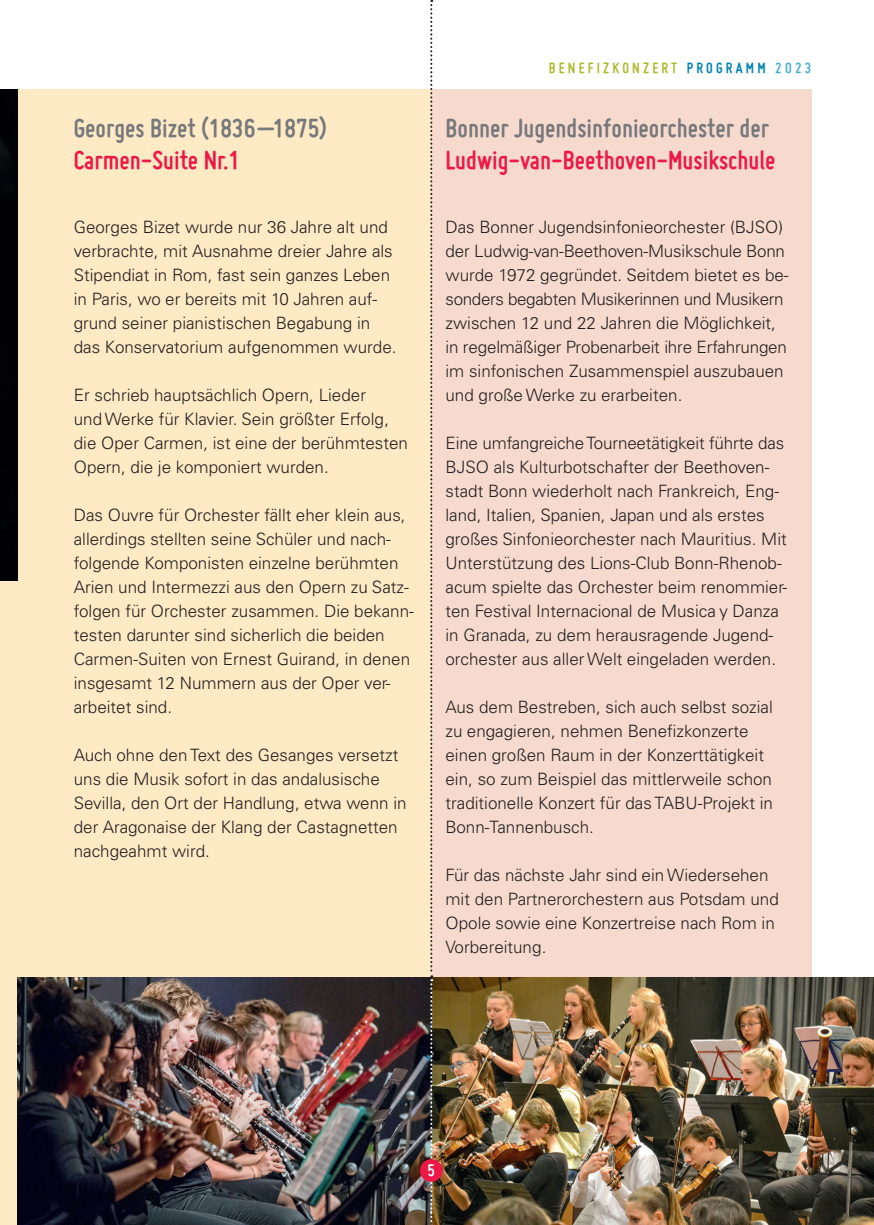
<style>
.page{position:relative;width:874px;height:1225px;background:#fff}
.page>*{position:absolute;margin:0;border:0;box-sizing:border-box;transform-origin:0 0}
.t1{font:700 28px "Miso";color:#76787b}
.t2{font:700 28px "Miso";color:#ed1845}
.t3{font:700 18px "Miso";color:#fff}
.t4{font:300 17px/24px "Univers LTCYR 45";color:#231f20}
.t5{font:700 16px "Miso";letter-spacing:.2em;color:#abbb2c}
.s1{color:#0083b6}
.s2{color:#4bafd3}
</style>
<div class="page">
<div style="left:0;top:89px;width:431px;height:1136px;background:#feeac4"></div>
<div style="left:431px;top:89px;width:380px;height:1136px;background:#f7dace"></div>
<div style="left:0;top:89px;width:17px;height:491px;background:#010106"></div>
<img style="left:17px;top:977px;width:856px;height:248px">
<svg style="left:430px;top:0;width:2px;height:1225px"></svg>
<div style="left:420px;top:1159px;width:22px;height:22px;background:#ed1845;border-radius:50%"></div>
<h1 class="t1" style="left:74px;top:112px;width:255px">Georges Bizet (1836 –1875)</h1>
<h1 class="t2" style="left:74px;top:144px;width:168px">Carmen-Suite Nr.1</h1>
<p class="t4" style="left:74px;top:215px;width:324px">Georges Bizet wurde nur 36 Jahre alt und verbrachte, mit Ausnahme dreier Jahre als Stipendiat in Rom, fast sein ganzes Leben in Paris, wo er bereits mit 10 Jahren auf&shy;grund seiner pianistischen Begabung in das Konservatorium aufgenommen wurde.</p>
<p class="t4" style="left:74px;top:383px;width:335px">Er schrieb hauptsächlich Opern, Lieder<br>und Werke für Klavier. Sein größter Erfolg, die Oper Carmen, ist eine der berühmtesten Opern, die je komponiert wurden.</p>
<p class="t4" style="left:74px;top:503px;width:341px">Das Ouvre für Orchester fällt eher klein aus, allerdings stellten seine Schüler und nach&shy;folgende Komponisten einzelne berühmten Arien und Intermezzi aus den Opern zu Satz&shy;folgen für Orchester zusammen. Die bekann&shy;testen darunter sind sicherlich die beiden Carmen-Suiten von Ernest Guirand, in denen insgesamt 12 Nummern aus der Oper ver&shy;arbeitet sind.</p>
<p class="t4" style="left:74px;top:743px;width:334px">Auch ohne den Text des Gesanges versetzt uns die Musik sofort in das andalusische Sevilla, den Ort der Handlung, etwa wenn in der Aragonaise der Klang der Castagnetten nachgeahmt wird.</p>
<p class="t5" style="left:548px;top:59px;width:264px">BENEFIZKONZERT <span class="s1">PROGRAMM</span> <span class="s2">2023</span></p>
<h1 class="t1" style="left:445px;top:112px;width:325px">Bonner Jugendsinfonieorchester der</h1>
<h1 class="t2" style="left:445px;top:144px;width:331px">Ludwig-van-Beethoven-Musikschule</h1>
<p class="t4" style="left:445px;top:215px;width:344px">Das Bonner Jugendsinfonieorchester (BJSO) der Ludwig-van-Beethoven-Musikschule Bonn wurde 1972 gegründet. Seitdem bietet es be&shy;sonders begabten Musikerinnen und Musikern zwischen 12 und 22 Jahren die Möglichkeit, in regelmäßiger Probenarbeit ihre Erfahrungen im sinfonischen Zusammenspiel auszubauen und große Werke zu erarbeiten.</p>
<p class="t4" style="left:445px;top:431px;width:343px">Eine umfangreiche Tourneetätigkeit führte das BJSO als Kulturbotschafter der Beethoven&shy;stadt Bonn wiederholt nach Frankreich, Eng&shy;land, Italien, Spanien, Japan und als erstes großes Sinfonieorchester nach Mauritius. Mit Unterstützung des Lions-Club Bonn-Rhenob&shy;acum spielte das Orchester beim renommier&shy;ten Festival Internacional de Musica y Danza in Granada, zu dem herausragende Jugend&shy;orchester aus aller Welt eingeladen werden.</p>
<p class="t4" style="left:445px;top:695px;width:329px">Aus dem Bestreben, sich auch selbst sozial zu engagieren, nehmen Benefizkonzerte einen großen Raum in der Konzerttätigkeit ein, so zum Beispiel das mittlerweile schon traditionelle Konzert für das TABU-Projekt in Bonn-Tannenbusch.</p>
<p class="t4" style="left:445px;top:863px;width:334px">Für das nächste Jahr sind ein Wiedersehen mit den Partnerorchestern aus Potsdam und Opole sowie eine Konzertreise nach Rom in Vorbereitung.</p>
<p class="t3" style="left:427px;top:1160px;width:9px">5</p>
</div>
